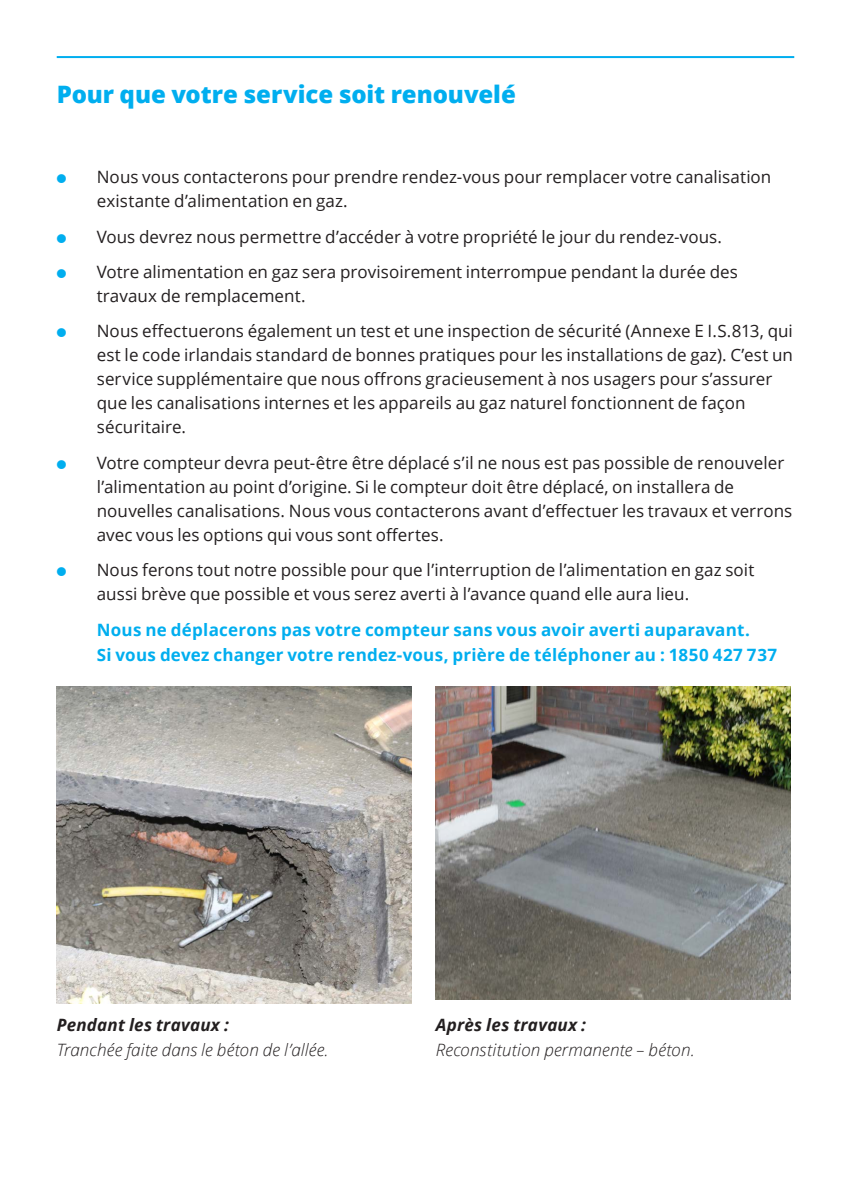
<style>
.page{position:relative;width:851px;height:1191px;background:#fff}
.page>*{position:absolute;margin:0;border:0;box-sizing:border-box;transform-origin:0 0}
.Section_Heading{font:800 24px "Open Sans";letter-spacing:-.005em;color:#00aeef}
.Main_Body_Text{font:17px/24px "Open Sans";letter-spacing:.005em;color:#231f20}
.Main_Body_Text-2{font:700 17px/25px "Open Sans";letter-spacing:.01em;color:#00aeef}
.Main_Body_Text-3{font:italic 300 17px/25px "Open Sans";letter-spacing:.01em;color:#231f20}
.Main_Body_Text-4{font:12px "Monotype Sorts";color:#00aeef}
.s1{font-weight:700}
</style>
<div class="page">
<img style="left:57px;top:686px;width:354px;height:317px">
<img style="left:435px;top:686px;width:355px;height:313px">
<hr style="left:57px;top:56px;width:737px;height:2px;background:#00aeef">
<p class="Section_Heading" style="left:57px;top:76px;width:460px">Pour que votre service soit renouvelé</p>
<p class="Main_Body_Text-4" style="left:57px;top:173px;width:11px">l</p>
<p class="Main_Body_Text" style="left:97px;top:164px;width:676px">Nous vous contacterons pour prendre rendez-vous pour remplacer votre canalisation existante d’alimentation en gaz.</p>
<p class="Main_Body_Text-4" style="left:57px;top:233px;width:11px">l</p>
<p class="Main_Body_Text" style="left:97px;top:224px;width:626px">Vous devrez nous permettre d’accéder à votre propriété le jour du rendez-vous.</p>
<p class="Main_Body_Text-4" style="left:57px;top:268px;width:11px">l</p>
<p class="Main_Body_Text" style="left:97px;top:259px;width:642px">Votre alimentation en gaz sera provisoirement interrompue pendant la durée des travaux de remplacement.</p>
<p class="Main_Body_Text-4" style="left:57px;top:327px;width:11px">l</p>
<p class="Main_Body_Text" style="left:97px;top:318px;width:697px">Nous effectuerons également un test et une inspection de sécurité (Annexe E I.S.813, qui est le code irlandais standard de bonnes pratiques pour les installations de gaz). C’est un service supplémentaire que nous offrons gracieusement à nos usagers pour s’assurer que les canalisations internes et les appareils au gaz naturel fonctionnent de façon sécuritaire.</p>
<p class="Main_Body_Text-4" style="left:57px;top:459px;width:11px">l</p>
<p class="Main_Body_Text" style="left:97px;top:450px;width:697px">Votre compteur devra peut-être être déplacé s’il ne nous est pas possible de renouveler l’alimentation au point d’origine. Si le compteur doit être déplacé, on installera de nouvelles canalisations. Nous vous contacterons avant d’effectuer les travaux et verrons avec vous les options qui vous sont offertes.</p>
<p class="Main_Body_Text-4" style="left:57px;top:566px;width:11px">l</p>
<p class="Main_Body_Text" style="left:97px;top:557px;width:659px">Nous ferons tout notre possible pour que l’interruption de l’alimentation en gaz soit aussi brève que possible et vous serez averti à l’avance quand elle aura lieu.</p>
<p class="Main_Body_Text-2" style="left:97px;top:617px;width:682px">Nous ne déplacerons pas votre compteur sans vous avoir averti auparavant.<br>Si vous devez changer votre rendez-vous, prière de téléphoner au : 1850 427 737</p>
<p class="Main_Body_Text-3" style="left:57px;top:1011px;width:273px"><span class="s1">Pendant les travaux :<br></span>Tranchée faite dans le béton de l’allée.</p>
<p class="Main_Body_Text-3" style="left:435px;top:1011px;width:260px"><span class="s1">Après les travaux :<br></span>Reconstitution permanente – béton.</p>
</div>
